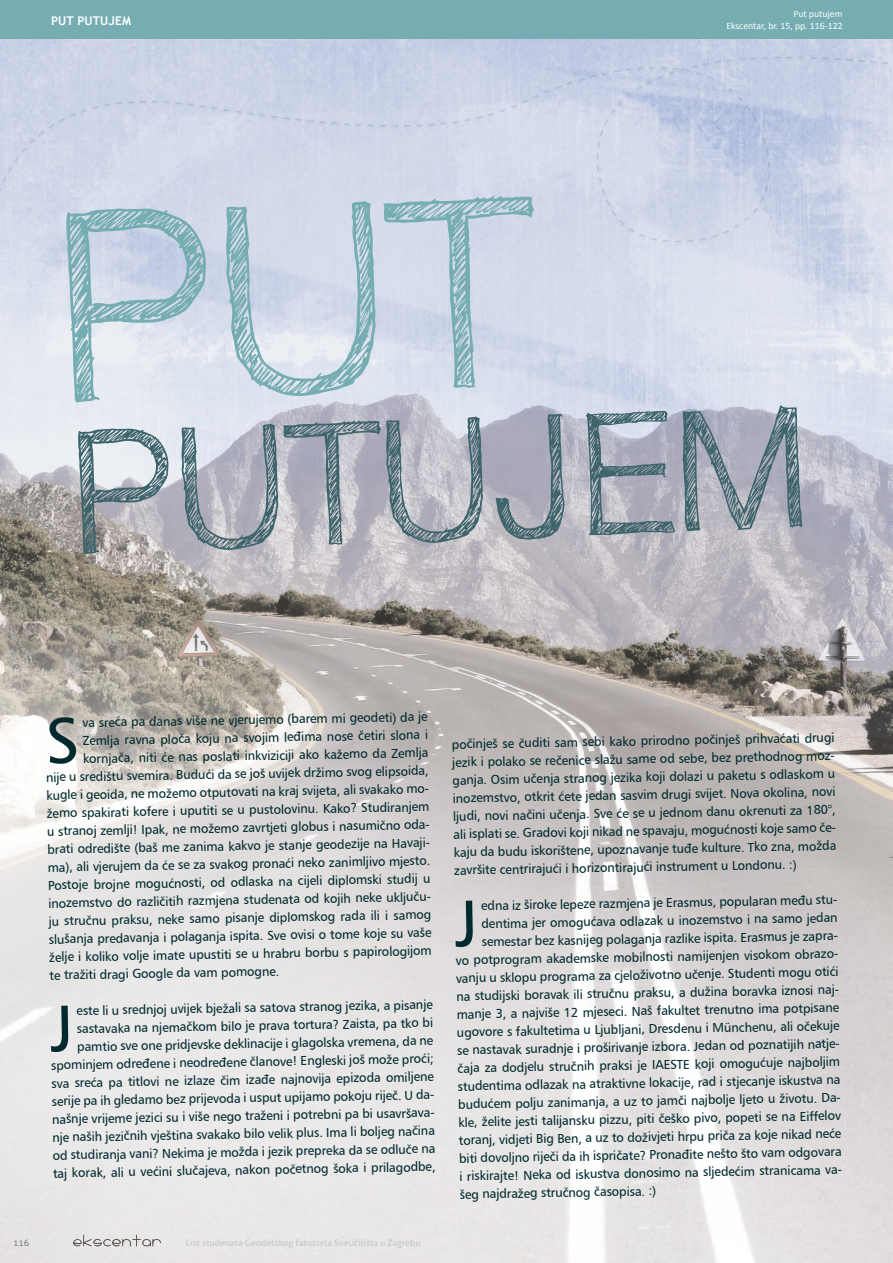
<style>
.page{position:relative;width:893px;height:1263px;background:#fff}
.page>*{position:absolute;margin:0;border:0;box-sizing:border-box;transform-origin:0 0}
.t1{font:300 168.3px "Sketchetik";color:#3f656c}
.t2{font:13.05px/18px "Humanist 777 BT Roman B";color:#012a2f}
.t3{font:700 12px "Trebuchet MS";color:#fff}
.t4{font:9.75px/11.7px "Calibri";color:#fff;text-align:right}
.t5{font:9px "Aller";color:#c5c6c6}
.t6{font:9px "Aller";color:#878786}
</style>
<div class="page">
<img style="left:0;top:38px;width:893px;height:1225px">
<svg style="left:73px;top:1235px;width:88px;height:12px"></svg>
<div style="left:0;top:53px;width:893px;height:250px;background:#000;opacity:.3"></div>
<svg style="left:560px;top:51px;width:309px;height:9px;background:#c3cce3"></svg>
<svg style="left:0;top:60px;width:893px;height:238px;background:#ced5e8"></svg>
<div style="left:0;top:0;width:893px;height:38px;background:#75adb3"></div>
<svg style="left:65px;top:194px;width:477px;height:209px;background:#d6dceb"></svg>
<svg style="left:49px;top:716px;width:27px;height:48px"></svg>
<svg style="left:50px;top:1005px;width:18px;height:47px"></svg>
<svg style="left:455px;top:900px;width:18px;height:47px"></svg>
<p class="t3" style="left:51px;top:13px;width:35px">PUT PUTUJEM</p>
<p class="t4" style="left:726px;top:8px;width:118px">Put putujem<br>Ekscentar, br. 15, pp. 116-122</p>
<h1 class="t1" style="left:66px;top:390px;width:743px;rotate:-2deg">putuj em</h1>
<p class="t2" style="left:82px;top:713px;width:347px;rotate:-1deg">va sreća pa danas više ne vjerujemo (barem mi geodeti) da je</p>
<p class="t2" style="left:82px;top:731px;width:347px;rotate:-1deg">Zemlja ravna ploča koju na svojim leđima nose četiri slona i</p>
<p class="t2" style="left:83px;top:749px;width:347px;rotate:-1deg">kornjača, niti će nas poslati inkviziciji ako kažemo da Zemlja</p>
<p class="t2" style="left:46px;top:768px;width:384px;rotate:-1deg">nije u središtu svemira. Budući da se još uvijek držimo svog elipsoida,</p>
<p class="t2" style="left:46px;top:786px;width:393px;rotate:-1deg">kugle i geoida, ne možemo otputovati na kraj svijeta, ali svakako mo-</p>
<p class="t2" style="left:47px;top:804px;width:384px;rotate:-1deg">žemo spakirati kofere i uputiti se u pustolovinu. Kako? Studiranjem</p>
<p class="t2" style="left:47px;top:822px;width:393px;rotate:-1deg">u stranoj zemlji! Ipak, ne možemo zavrtjeti globus i nasumično oda-</p>
<p class="t2" style="left:47px;top:840px;width:393px;rotate:-1deg">brati odredište (baš me zanima kakvo je stanje geodezije na Havaji-</p>
<p class="t2" style="left:47px;top:858px;width:384px;rotate:-1deg">ma), ali vjerujem da će se za svakog pronaći neko zanimljivo mjesto.</p>
<p class="t2" style="left:48px;top:876px;width:384px;rotate:-1deg">Postoje brojne mogućnosti, od odlaska na cijeli diplomski studij u</p>
<p class="t2" style="left:48px;top:894px;width:393px;rotate:-1deg">inozemstvo do različitih razmjena studenata od kojih neke uključu-</p>
<p class="t2" style="left:48px;top:912px;width:384px;rotate:-1deg">ju stručnu praksu, neke samo pisanje diplomskog rada ili i samog</p>
<p class="t2" style="left:49px;top:930px;width:384px;rotate:-1deg">slušanja predavanja i polaganja ispita. Sve ovisi o tome koje su vaše</p>
<p class="t2" style="left:49px;top:948px;width:384px;rotate:-1deg">želje i koliko volje imate upustiti se u hrabru borbu s papirologijom</p>
<p class="t2" style="left:49px;top:966px;width:231px;rotate:-1deg">te tražiti dragi Google da vam pomogne.</p>
<p class="t2" style="left:76px;top:1001px;width:358px;rotate:-1deg">este li u srednjoj uvijek bježali sa satova stranog jezika, a pisanje</p>
<p class="t2" style="left:77px;top:1019px;width:358px;rotate:-1deg">sastavaka na njemačkom bilo je prava tortura? Zaista, pa tko bi</p>
<p class="t2" style="left:77px;top:1037px;width:358px;rotate:-1deg">pamtio sve one pridjevske deklinacije i glagolska vremena, da ne</p>
<p class="t2" style="left:51px;top:1056px;width:384px;rotate:-1deg">spominjem određene i neodređene članove! Engleski još može proći;</p>
<p class="t2" style="left:51px;top:1074px;width:384px;rotate:-1deg">sva sreća pa titlovi ne izlaze čim izađe najnovija epizoda omiljene</p>
<p class="t2" style="left:52px;top:1092px;width:393px;rotate:-1deg">serije pa ih gledamo bez prijevoda i usput upijamo pokoju riječ. U da-</p>
<p class="t2" style="left:52px;top:1110px;width:393px;rotate:-1deg">našnje vrijeme jezici su i više nego traženi i potrebni pa bi usavršava-</p>
<p class="t2" style="left:52px;top:1128px;width:384px;rotate:-1deg">nje naših jezičnih vještina svakako bilo velik plus. Ima li boljeg načina</p>
<p class="t2" style="left:53px;top:1146px;width:384px;rotate:-1deg">od studiranja vani? Nekima je možda i jezik prepreka da se odluče na</p>
<p class="t2" style="left:53px;top:1164px;width:384px;rotate:-1deg">taj korak, ali u većini slučajeva, nakon početnog šoka i prilagodbe,</p>
<p class="t6" style="left:13px;top:1238px;width:18px">116</p>
<p class="t5" style="left:186px;top:1238px;width:236px">List studenata Geodetskog fakulteta Sveučilišta u Zagrebu</p>
<p class="t2" style="left:452px;top:735px;width:393px;rotate:-1deg">počinješ se čuditi sam sebi kako prirodno počinješ prihvaćati drugi jezik i polako se rečenice slažu same od sebe, bez prethodnog moz&shy;ganja. Osim učenja stranog jezika koji dolazi u paketu s odlaskom u inozemstvo, otkrit ćete jedan sasvim drugi svijet. Nova okolina, novi ljudi, novi načini učenja. Sve će se u jednom danu okrenuti za 180°, ali isplati se. Gradovi koji nikad ne spavaju, mogućnosti koje samo če&shy;kaju da budu iskorištene, upoznavanje tuđe kulture. Tko zna, možda završite centrirajući i horizontirajući instrument u Londonu. :)</p>
<p class="t2" style="left:481px;top:896px;width:366px;rotate:-1deg">edna iz široke lepeze razmjena je Erasmus, popularan među stu-</p>
<p class="t2" style="left:481px;top:914px;width:358px;rotate:-1deg">dentima jer omogućava odlazak u inozemstvo i na samo jedan</p>
<p class="t2" style="left:481px;top:932px;width:366px;rotate:-1deg">semestar bez kasnijeg polaganja razlike ispita. Erasmus je zapra-</p>
<p class="t2" style="left:455px;top:951px;width:393px;rotate:-1deg">vo potprogram akademske mobilnosti namijenjen visokom obrazo-</p>
<p class="t2" style="left:456px;top:969px;width:384px;rotate:-1deg">vanju u sklopu programa za cjeloživotno učenje. Studenti mogu otići</p>
<p class="t2" style="left:456px;top:987px;width:393px;rotate:-1deg">na studijski boravak ili stručnu praksu, a dužina boravka iznosi naj-</p>
<p class="t2" style="left:456px;top:1005px;width:384px;rotate:-1deg">manje 3, a najviše 12 mjeseci. Naš fakultet trenutno ima potpisane</p>
<p class="t2" style="left:457px;top:1023px;width:384px;rotate:-1deg">ugovore s fakultetima u Ljubljani, Dresdenu i Münchenu, ali očekuje</p>
<p class="t2" style="left:457px;top:1041px;width:393px;rotate:-1deg">se nastavak suradnje i proširivanje izbora. Jedan od poznatijih natje-</p>
<p class="t2" style="left:457px;top:1059px;width:384px;rotate:-1deg">čaja za dodjelu stručnih praksi je IAESTE koji omogućuje najboljim</p>
<p class="t2" style="left:458px;top:1077px;width:384px;rotate:-1deg">studentima odlazak na atraktivne lokacije, rad i stjecanje iskustva na</p>
<p class="t2" style="left:458px;top:1095px;width:393px;rotate:-1deg">budućem polju zanimanja, a uz to jamči najbolje ljeto u životu. Da-</p>
<p class="t2" style="left:458px;top:1113px;width:384px;rotate:-1deg">kle, želite jesti talijansku pizzu, piti češko pivo, popeti se na Eiffelov</p>
<p class="t2" style="left:459px;top:1131px;width:384px;rotate:-1deg">toranj, vidjeti Big Ben, a uz to doživjeti hrpu priča za koje nikad neće</p>
<p class="t2" style="left:459px;top:1149px;width:384px;rotate:-1deg">biti dovoljno riječi da ih ispričate? Pronađite nešto što vam odgovara</p>
<p class="t2" style="left:459px;top:1167px;width:393px;rotate:-1deg">i riskirajte! Neka od iskustva donosimo na sljedećim stranicama va-</p>
<p class="t2" style="left:460px;top:1185px;width:198px;rotate:-1deg">šeg najdražeg stručnog časopisa. :)</p>
</div>
